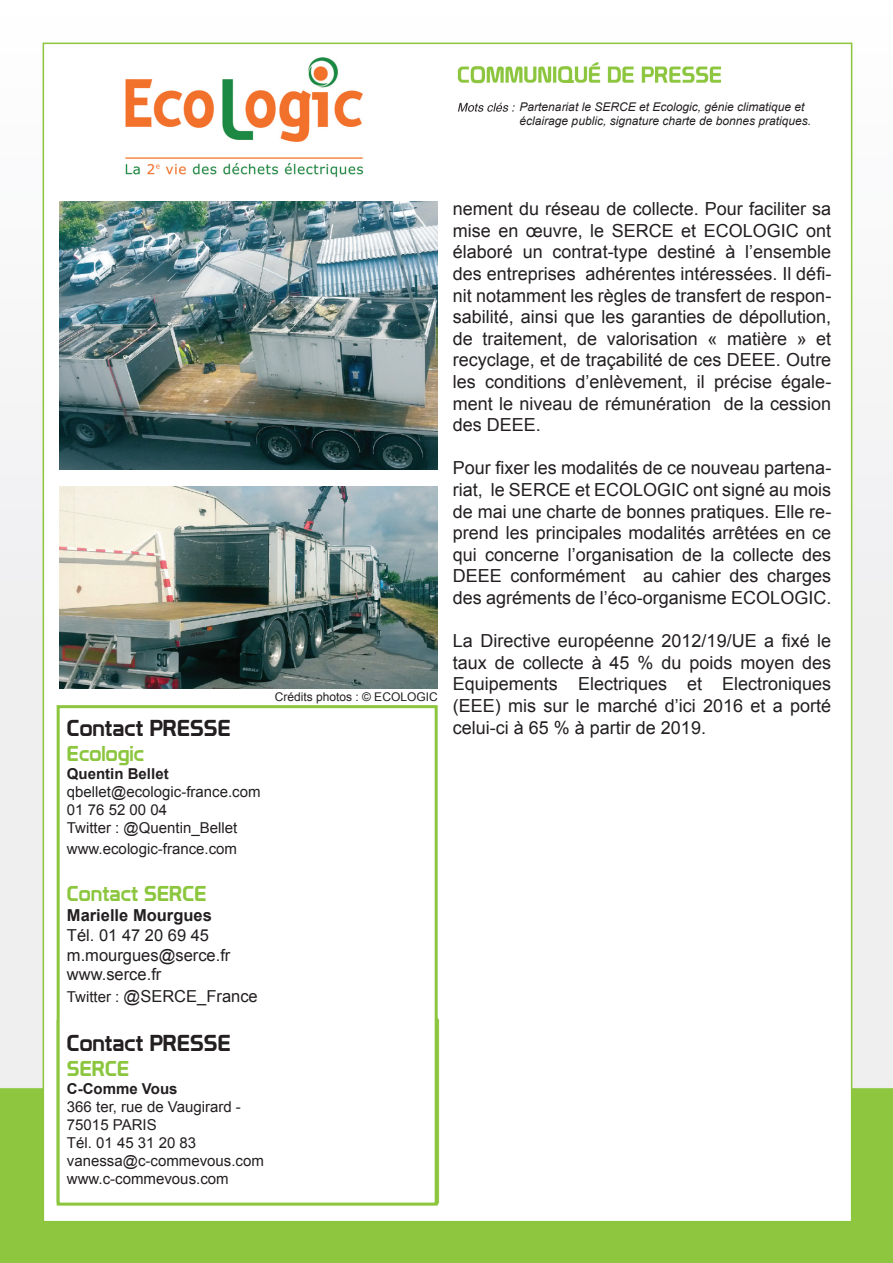
<style>
.page{position:relative;width:893px;height:1263px;background:#fff}
.page>*{position:absolute;margin:0;border:0;box-sizing:border-box;transform-origin:0 0}
.t1{font:22.5px "Prototype";color:#231f20}
.t2{font:21px "Prototype";color:#8bc63e}
.t3{font:18px/21.6px "Arial";color:#231f20;text-align:justify}
.t4{font:16.5px/19.8px "Arial";color:#231f20}
.t5{font:700 16.5px "Arial";color:#231f20}
.t6{font:15px/18px "Arial";color:#231f20}
.t7{font:700 15px "Arial";color:#231f20}
.t8{font:italic 12px/14.4px "Arial";color:#231f20}
.t9{font:12px "Arial";color:#231f20}
.s1{font-size:15px}
</style>
<div class="page">
<img style="left:0;top:42px;width:893px;height:1221px">
<div style="left:57px;top:705px;width:381px;height:500px;background:#fff;border:3px solid #8bc63e"></div>
<img style="left:60px;top:202px;width:378px;height:268px">
<img style="left:60px;top:487px;width:378px;height:201px">
<p class="t8" style="left:520px;top:100px;width:293px">Partenariat le SERCE et Ecologic, génie climatique et éclairage public, signature charte de bonnes pratiques.</p>
<p class="t1" style="left:67px;top:714px;width:165px">Contact PRESSE</p>
<p class="t2" style="left:67px;top:741px;width:79px">Ecologic</p>
<p class="t7" style="left:67px;top:763px;width:103px">Quentin Bellet</p>
<p class="t6" style="left:67px;top:783px;width:195px">qbellet@ecologic-france.com<br>01 76 52 00 04<br>Twitter : @Quentin_Bellet</p>
<p class="t6" style="left:67px;top:840px;width:172px">www.ecologic-france.com</p>
<p class="t2" style="left:67px;top:881px;width:141px">Contact SERCE</p>
<p class="t5" style="left:67px;top:904px;width:146px">Marielle Mourgues</p>
<p class="t4" style="left:67px;top:925px;width:165px">Tél. 01 47 20 69 45 m.mourgues@serce.fr www.serce.fr</p>
<p class="t4" style="left:67px;top:986px;width:192px"><span class="s1">Twitter :</span> @SERCE_France</p>
<p class="t1" style="left:67px;top:1029px;width:165px">Contact PRESSE</p>
<p class="t2" style="left:67px;top:1056px;width:64px">SERCE</p>
<p class="t7" style="left:67px;top:1078px;width:112px">C-Comme Vous</p>
<p class="t6" style="left:67px;top:1098px;width:198px">366 ter, rue de Vaugirard -<br>75015 PARIS<br>Tél. 01 45 31 20 83 vanessa@c-commevous.com www.c-commevous.com</p>
<p class="t9" style="left:275px;top:689px;width:164px">Crédits photos : © ECOLOGIC</p>
<p class="t3" style="left:453px;top:198px;width:380px">nement du réseau de collecte. Pour faciliter sa mise en œuvre, le SERCE et ECOLOGIC ont élaboré un contrat-type destiné à l’ensemble des entreprises adhérentes intéressées. Il défi&shy;nit notamment les règles de transfert de respon&shy;sabilité, ainsi que les garanties de dépollution, de traitement, de valorisation « matière » et recyclage, et de traçabilité de ces DEEE. Outre les conditions d’enlèvement, il précise égale&shy;ment le niveau de rémunération de la cession des DEEE.</p>
<p class="t3" style="left:453px;top:457px;width:380px">Pour fixer les modalités de ce nouveau partena&shy;riat, le SERCE et ECOLOGIC ont signé au mois de mai une charte de bonnes pratiques. Elle re&shy;prend les principales modalités arrêtées en ce qui concerne l’organisation de la collecte des DEEE conformément au cahier des charges des agréments de l’éco-organisme ECOLOGIC.</p>
<p class="t3" style="left:453px;top:630px;width:380px">La Directive européenne 2012/19/UE a fixé le taux de collecte à 45 % du poids moyen des Equipements Electriques et Electroniques (EEE) mis sur le marché d’ici 2016 et a porté celui-ci à 65 % à partir de 2019.</p>
</div>
